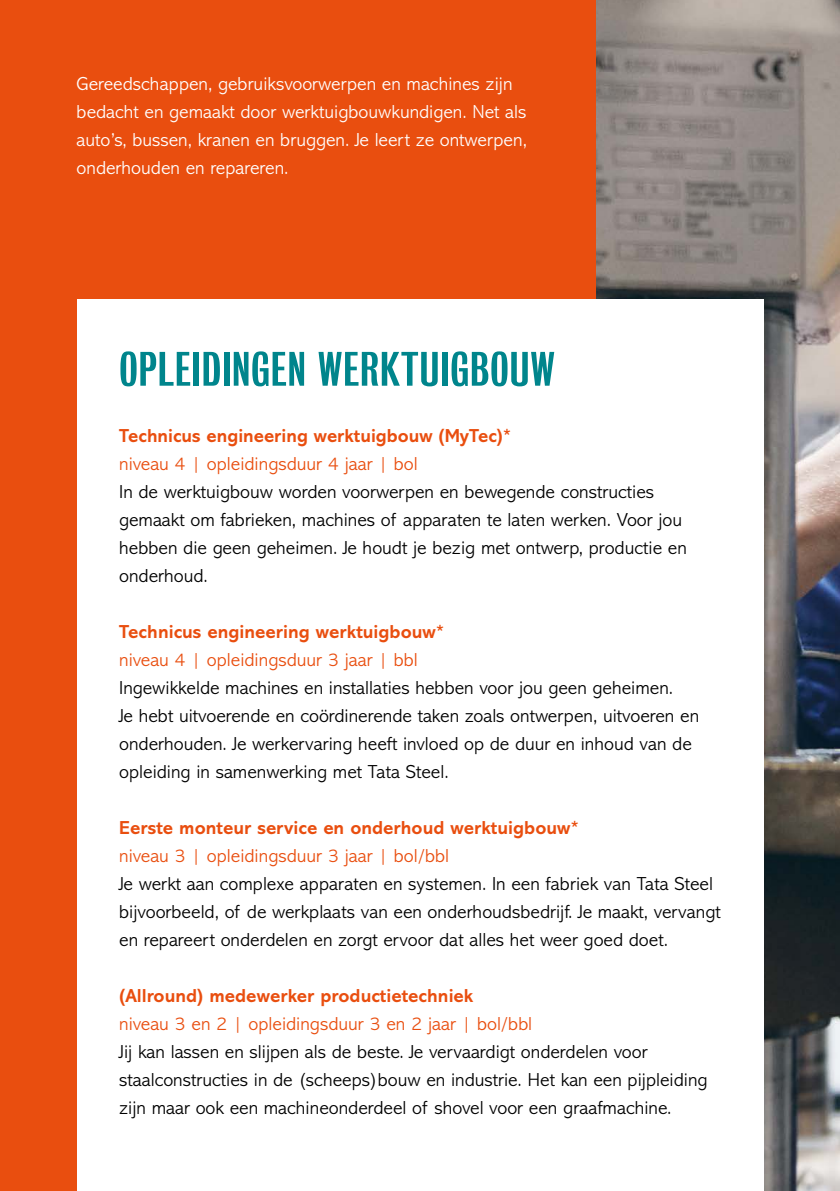
<style>
.page{position:relative;width:840px;height:1191px;background:#fff}
.page>*{position:absolute;margin:0;border:0;box-sizing:border-box;transform-origin:0 0}
.t1{font:44px "Bureau Grotesque One Three";letter-spacing:.01em;color:#00858c;scale:1.2 1}
.t2{font:300 19px/28px "Abadi MT Pro";color:#000}
.t3{font:300 19px/28px "Abadi MT Pro";color:#fff}
.t4{font:700 19px "Abadi MT Pro";color:#e94e0f}
.t5{font:300 19px "Abadi MT Pro";color:#e94e0f}
</style>
<div class="page">
<img style="left:595px;top:0;width:244px;height:1191px">
<div style="left:0;top:0;width:595px;height:1191px;background:#e94e0f"></div>
<div style="left:77px;top:299px;width:686px;height:892px;background:#fff"></div>
<p class="t3" style="left:77px;top:70px;width:451px">Gereedschappen, gebruiksvoorwerpen en machines zijn bedacht en gemaakt door werktuigbouwkundigen. Net als auto’s, bussen, kranen en bruggen. Je leert ze ontwerpen, onderhouden en repareren.</p>
<h1 class="t1" style="left:119px;top:345px;width:364px">OPLEIDINGEN WERKTUIGBOUW</h1>
<p class="t4" style="left:119px;top:424px;width:393px">Technicus engineering werktuigbouw (MyTec)*</p>
<p class="t5" style="left:119px;top:453px;width:300px">niveau 4 | opleidingsduur 4 jaar | bol</p>
<p class="t2" style="left:119px;top:478px;width:569px">In de werktuigbouw worden voorwerpen en bewegende constructies gemaakt om fabrieken, machines of apparaten te laten werken. Voor jou hebben die geen geheimen. Je houdt je bezig met ontwerp, productie en onderhoud.</p>
<p class="t4" style="left:119px;top:620px;width:326px">Technicus engineering werktuigbouw*</p>
<p class="t5" style="left:119px;top:649px;width:300px">niveau 4 | opleidingsduur 3 jaar | bbl</p>
<p class="t2" style="left:119px;top:674px;width:581px">Ingewikkelde machines en installaties hebben voor jou geen geheimen.<br>Je hebt uitvoerende en coördinerende taken zoals ontwerpen, uitvoeren en onderhouden. Je werkervaring heeft invloed op de duur en inhoud van de opleiding in samenwerking met Tata Steel.</p>
<p class="t4" style="left:119px;top:816px;width:461px">Eerste monteur service en onderhoud werktuigbouw*</p>
<p class="t5" style="left:119px;top:845px;width:331px">niveau 3 | opleidingsduur 3 jaar | bol/bbl</p>
<p class="t2" style="left:119px;top:870px;width:602px">Je werkt aan complexe apparaten en systemen. In een fabriek van Tata Steel bijvoorbeeld, of de werkplaats van een onderhoudsbedrijf. Je maakt, vervangt en repareert onderdelen en zorgt ervoor dat alles het weer goed doet.</p>
<p class="t4" style="left:119px;top:984px;width:355px">(Allround) medewerker productietechniek</p>
<p class="t5" style="left:119px;top:1013px;width:414px">niveau 3 en 2 | opleidingsduur 3 en 2 jaar | bol/bbl</p>
<p class="t2" style="left:119px;top:1038px;width:589px">Jij kan lassen en slijpen als de beste. Je vervaardigt onderdelen voor staalconstructies in de (scheeps)bouw en industrie. Het kan een pijpleiding zijn maar ook een machineonderdeel of shovel voor een graafmachine.</p>
</div>
